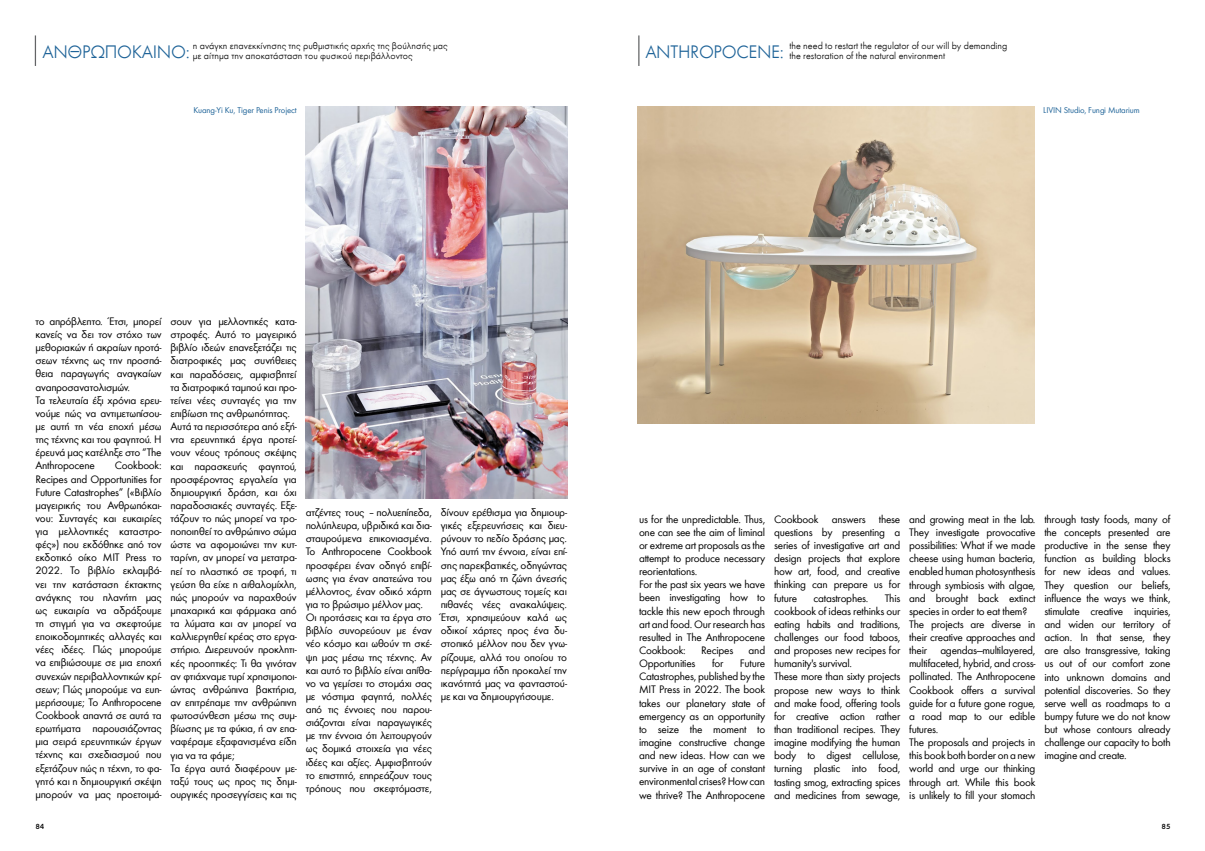
<style>
.page{position:relative;width:1205px;height:851px;background:#fff}
.page>*{position:absolute;margin:0;border:0;box-sizing:border-box;transform-origin:0 0}
.t1{font:300 18.75px "Futura Greek";letter-spacing:-.02em;color:#1e6398}
.t2{font:11.25px/13.1px "Futura Greek";letter-spacing:-.02em;color:#000}
.t3{font:300 10px/10px "Futura Greek";color:#000}
.t4{font:8.75px "Futura Greek";letter-spacing:-.01em;color:#1e6398}
.t5{font:500 7.5px "PF Textbook";color:#000}
</style>
<div class="page">
<img style="left:306px;top:106px;width:261px;height:392px">
<img style="left:638px;top:106px;width:396px;height:317px">
<hr style="left:35px;top:35px;width:1px;height:31px;background:#636466">
<hr style="left:638px;top:35px;width:1px;height:31px;background:#636466">
<h1 class="t1" style="left:43px;top:41px;width:149px">ΑΝΘΡΩΠΌΚΑΙΝΟ:</h1>
<p class="t3" style="left:193px;top:40px;width:256px">η ανάγκη επανεκκίνησης της ρυθμιστικής αρχής της βούλησής μας με αίτημα την αποκατάσταση του φυσικού περιβάλλοντος</p>
<h1 class="t1" style="left:645px;top:41px;width:140px">ANTHROPOCENE:</h1>
<p class="t3" style="left:789px;top:40px;width:220px">the need to restart the regulator of our will by demanding the restoration of the natural environment</p>
<p class="t4" style="left:193px;top:106px;width:105px">Kuang-Yi Ku, Tiger Penis Project</p>
<p class="t4" style="left:1043px;top:106px;width:98px">LIVIN Studio, Fungi Mutarium</p>
<p class="t2" style="left:35px;top:315px;width:128px">το απρόβλεπτο. Έτσι, μπορεί κανείς να δει τον στόχο των μεθοριακών ή ακραίων προτά&shy;σεων τέχνης ως την προσπά&shy;θεια παραγωγής αναγκαίων αναπροσανατολισμών.<br>Τα τελευταία έξι χρόνια ερευ&shy;νούμε πώς να αντιμετωπίσου&shy;με αυτή τη νέα εποχή μέσω της τέχνης και του φαγητού. Η έρευνά μας κατέληξε στο “The<br>Anthropocene</p>
<p class="t2" style="left:35px;top:459px;width:128px;text-align:justify;text-indent:79px">Cookbook:<br>Recipes and Opportunities for Future Catastrophes” («Βιβλίο μαγειρικής του Ανθρωπόκαι&shy;νου: Συνταγές και ευκαιρίες για μελλοντικές καταστρο&shy;φές») που εκδόθηκε από τον εκδοτικό οίκο MIT Press το 2022. Το βιβλίο εκλαμβά&shy;νει την κατάσταση έκτακτης ανάγκης του πλανήτη μας ως ευκαιρία να αδράξουμε τη στιγμή για να σκεφτούμε εποικοδομητικές αλλαγές και νέες ιδέες. Πώς μπορούμε να επιβιώσουμε σε μια εποχή συνεχών περιβαλλοντικών κρί&shy;σεων; Πώς μπορούμε να ευη&shy;μερήσουμε; Το Anthropocene Cookbook απαντά σε αυτά τα ερωτήματα παρουσιάζοντας μια σειρά ερευνητικών έργων τέχνης και σχεδιασμού που εξετάζουν πώς η τέχνη, το φα&shy;γητό και η δημιουργική σκέψη μπορούν να μας προετοιμά-</p>
<p class="t2" style="left:171px;top:315px;width:128px">σουν για μελλοντικές κατα&shy;στροφές. Αυτό το μαγειρικό βιβλίο ιδεών επανεξετάζει τις διατροφικές μας συνήθειες και παραδόσεις, αμφισβητεί τα διατροφικά ταμπού και προ&shy;τείνει νέες συνταγές για την επιβίωση της ανθρωπότητας.<br>Αυτά τα περισσότερα από εξή&shy;ντα ερευνητικά έργα προτεί&shy;νουν νέους τρόπους σκέψης και παρασκευής φαγητού, προσφέροντας εργαλεία για δημιουργική δράση, και όχι παραδοσιακές συνταγές. Εξε&shy;τάζουν το πώς μπορεί να τρο&shy;ποποιηθεί το ανθρώπινο σώμα ώστε να αφομοιώνει την κυτ&shy;ταρίνη, αν μπορεί να μετατρα&shy;πεί το πλαστικό σε τροφή, τι γεύση θα είχε η αιθαλομίχλη, πώς μπορούν να παραχθούν μπαχαρικά και φάρμακα από τα λύματα και αν μπορεί να καλλιεργηθεί κρέας στο εργα&shy;στήριο. Διερευνούν προκλητι&shy;κές προοπτικές: Τι θα γινόταν αν φτιάχναμε τυρί χρησιμοποι&shy;ώντας ανθρώπινα βακτήρια, αν επιτρέπαμε την ανθρώπινη φωτοσύνθεση μέσω της συμ&shy;βίωσης με τα φύκια, ή αν επα&shy;ναφέραμε εξαφανισμένα είδη για να τα φάμε;<br>Τα έργα αυτά διαφέρουν με&shy;ταξύ τους ως προς τις δημι&shy;ουργικές προσεγγίσεις και τις</p>
<p class="t2" style="left:306px;top:506px;width:128px">ατζέντες τους – πολυεπίπεδα, πολύπλευρα, υβριδικά και δια&shy;σταυρούμενα επικονιασμένα.<br>Το Anthropocene Cookbook προσφέρει έναν οδηγό επιβί&shy;ωσης για έναν απατεώνα του μέλλοντος, έναν οδικό χάρτη για το βρώσιμο μέλλον μας.<br>Οι προτάσεις και τα έργα στο βιβλίο συνορεύουν με έναν νέο κόσμο και ωθούν τη σκέ&shy;ψη μας μέσω της τέχνης. Αν και αυτό το βιβλίο είναι απίθα&shy;νο να γεμίσει το στομάχι σας με νόστιμα φαγητά, πολλές από τις έννοιες που παρου&shy;σιάζονται είναι παραγωγικές με την έννοια ότι λειτουργούν ως δομικά στοιχεία για νέες ιδέες και αξίες. Αμφισβητούν το επιστητό, επηρεάζουν τους τρόπους που σκεφτόμαστε,</p>
<p class="t2" style="left:441px;top:506px;width:128px;text-align:justify">δίνουν ερέθισμα για δημιουρ&shy;γικές εξερευνήσεις και διευ&shy;ρύνουν το πεδίο δράσης μας.<br>Υπό αυτή την έννοια, είναι επί&shy;σης παρεκβατικές, οδηγώντας μας έξω από τη ζώνη άνεσής μας σε άγνωστους τομείς και πιθανές νέες ανακαλύψεις.<br>Έτσι, χρησιμεύουν καλά ως οδικοί χάρτες προς ένα δυ&shy;στοπικό μέλλον που δεν γνω&shy;ρίζουμε, αλλά του οποίου το περίγραμμα ήδη προκαλεί την ικανότητά μας να φανταστού&shy;με και να δημιουργήσουμε.</p>
<p class="t2" style="left:639px;top:512px;width:128px">us for the unpredictable. Thus, one can see the aim of liminal or extreme art proposals as the attempt to produce necessary reorientations.<br>For the past six years we have been investigating how to tackle this new epoch through art and food. Our research has resulted in The Anthropocene<br>Cookbook:</p>
<p class="t2" style="left:701px;top:644px;width:34px">Recipes</p>
<p class="t2" style="left:748px;top:644px;width:18px">and</p>
<p class="t2" style="left:639px;top:657px;width:58px">Opportunities</p>
<p class="t2" style="left:712px;top:657px;width:13px">for</p>
<p class="t2" style="left:639px;top:657px;width:128px;text-align:justify;text-indent:101px">Future Catastrophes, published by the MIT Press in 2022. The book takes our planetary state of emergency as an opportunity to seize the moment to imagine constructive change and new ideas. How can we survive in an age of constant environmental crises? How can we thrive? The Anthropocene</p>
<p class="t2" style="left:774px;top:512px;width:128px;text-align:justify">Cookbook answers these questions by presenting a series of investigative art and design projects that explore how art, food, and creative thinking can prepare us for future</p>
<p class="t2" style="left:774px;top:591px;width:128px;text-indent:111px">This cookbook of ideas rethinks our eating habits and traditions, challenges our food taboos, and proposes new recipes for humanity's survival.<br>These more than sixty projects propose new ways to think and make food, offering tools for creative action rather than traditional recipes. They imagine modifying the human body to digest cellulose, turning plastic into food, tasting smog, extracting spices and medicines from sewage,</p>
<p class="t2" style="left:813px;top:591px;width:56px">catastrophes.</p>
<p class="t2" style="left:909px;top:512px;width:128px">and growing meat in the lab.<br>They investigate provocative possibilities: What if we made cheese using human bacteria, enabled human photosynthesis through symbiosis with algae, and brought back extinct species in order to eat them?<br>The projects are diverse in their creative approaches and their agendas—multilayered, multifaceted, hybrid, and cross&shy;pollinated. The Anthropocene<br>Cookbook offers a survival guide for a future gone rogue, a road map to our edible futures.<br>The proposals and projects in this book both border on a new world and urge our thinking through art. While this book is unlikely to fill your stomach</p>
<p class="t2" style="left:1044px;top:513px;width:128px;text-align:justify">through tasty foods, many of the concepts presented are productive in the sense they function as building blocks for new ideas and values.<br>They question our beliefs, influence the ways we think, stimulate creative inquiries, and widen our territory of action. In that sense, they are also transgressive, taking us out of our comfort zone into unknown domains and potential discoveries. So they serve well as roadmaps to a bumpy future we do not know but whose contours already challenge our capacity to both imagine and create.</p>
<p class="t5" style="left:35px;top:822px;width:11px">84</p>
<p class="t5" style="left:1161px;top:822px;width:11px">85</p>
</div>
